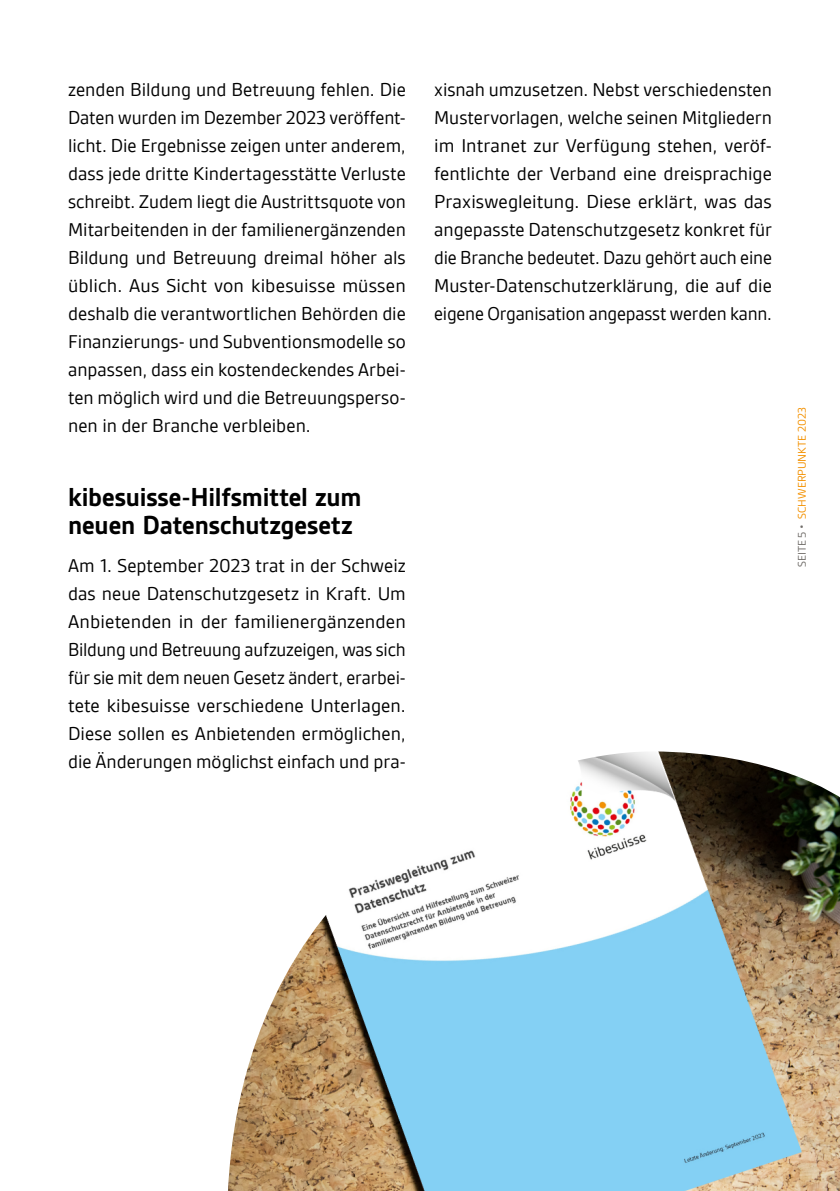
<style>
.page{position:relative;width:840px;height:1191px;background:#fff}
.page>*{position:absolute;margin:0;border:0;box-sizing:border-box;transform-origin:0 0}
.t1{font:700 28px/28px "Gesta";letter-spacing:-.005em;color:#000}
.t2{font:20px/28px "Gesta";color:#000;text-align:justify}
.t3{font:12px "Gesta";color:#f39100}
.s1{color:#706d69}
</style>
<div class="page">
<img style="left:228px;top:751px;width:611px;height:440px">
<p class="t2" style="left:68px;top:76px;width:339px">zenden Bildung und Betreuung fehlen. Die Daten wurden im Dezember 2023 veröffent&shy;licht. Die Ergebnisse zeigen unter anderem, dass jede dritte Kindertagesstätte Verluste schreibt. Zudem liegt die Austrittsquote von Mitarbeitenden in der familienergänzenden Bildung und Betreuung dreimal höher als üblich. Aus Sicht von kibesuisse müssen deshalb die verantwortlichen Behörden die Finanzierungs- und Subventionsmodelle so anpassen, dass ein kostendeckendes Arbei&shy;ten möglich wird und die Betreuungsperso&shy;nen in der Branche verbleiben.</p>
<h1 class="t1" style="left:68px;top:483px;width:294px">kibesuisse-Hilfsmittel zum neuen Datenschutzgesetz</h1>
<p class="t2" style="left:68px;top:552px;width:339px">Am 1. September 2023 trat in der Schweiz das neue Datenschutzgesetz in Kraft. Um Anbietenden in der familienergänzenden Bildung und Betreuung aufzuzeigen, was sich für sie mit dem neuen Gesetz ändert, erarbei&shy;tete kibesuisse verschiedene Unterlagen.<br>Diese sollen es Anbietenden ermöglichen, die Änderungen möglichst einfach und pra-</p>
<p class="t2" style="left:434px;top:76px;width:339px">xisnah umzusetzen. Nebst verschiedensten Mustervorlagen, welche seinen Mitgliedern im Intranet zur Verfügung stehen, veröf&shy;fentlichte der Verband eine dreisprachige Praxiswegleitung. Diese erklärt, was das angepasste Datenschutzgesetz konkret für die Branche bedeutet. Dazu gehört auch eine Muster-Datenschutzerklärung, die auf die eigene Organisation angepasst werden kann.</p>
<p class="t3" style="left:795px;top:567px;width:161px;rotate:-90deg"><span class="s1">SEITE 5 •</span> SCHWERPUNKTE 2023</p>
</div>
